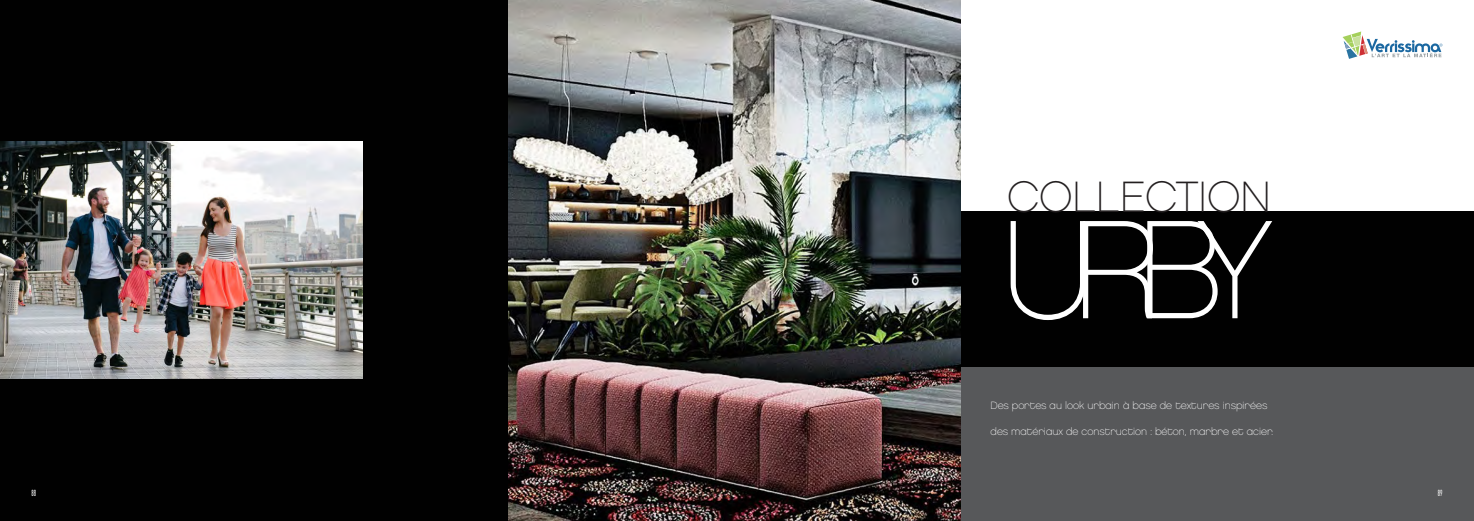
<style>
.page{position:relative;width:1474px;height:521px;background:#fff}
.page>*{position:absolute;margin:0;border:0;box-sizing:border-box;transform-origin:0 0}
.t1{font:140px "Chalet Paris Nineteen Sixty";color:#fff}
.t2{font:43.75px "Chalet Paris Nineteen Sixty";color:#231f20}
.t3{font:10.5px "Chalet Paris Nineteen Eighty";color:#fff}
.t4{font:500 8.75px "DIN Cond";color:#fff;scale:.7 1}
</style>
<div class="page">
<div style="left:952px;top:367px;width:521px;height:154px;background:#57585a"></div>
<div style="left:0;top:0;width:523px;height:521px;background:#010101"></div>
<div style="left:959px;top:211px;width:514px;height:156px;background:#010101"></div>
<img style="left:508px;top:0;width:452px;height:521px">
<img style="left:0;top:141px;width:362px;height:237px">
<svg style="left:1342px;top:32px;width:100px;height:27px"></svg>
<p class="t4" style="left:32px;top:488px;width:8px">88</p>
<p class="t2" style="left:1007px;top:171px;width:265px">COLLECTION</p>
<p class="t1" style="left:1000px;top:189px;width:274px">URBY</p>
<p class="t3" style="left:990px;top:399px;width:278px">Des portes au look urbain à base de textures inspirées</p>
<p class="t3" style="left:990px;top:425px;width:284px">des matériaux de construction : béton, marbre et acier.</p>
<p class="t4" style="left:1437px;top:488px;width:8px">89</p>
</div>
